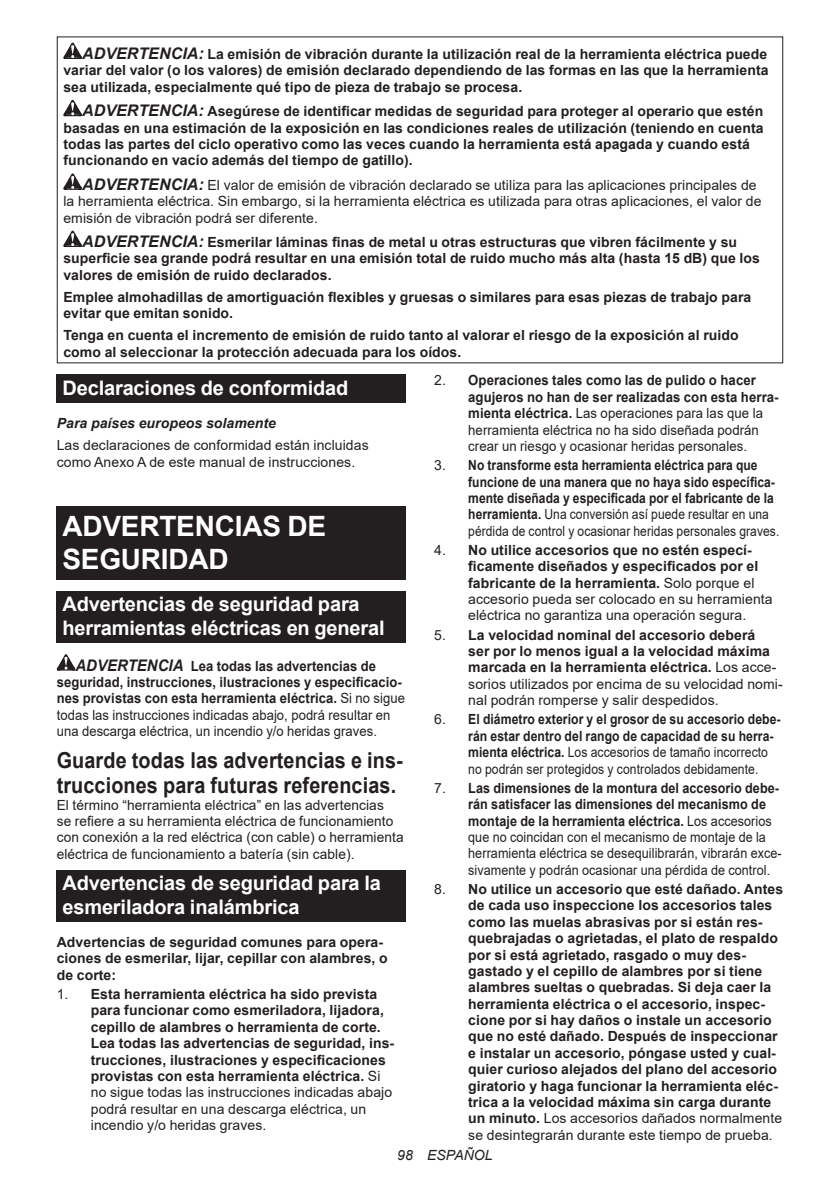
<style>
.page{position:relative;width:840px;height:1191px;background:#fff}
.page>*{position:absolute;margin:0;border:0;box-sizing:border-box;transform-origin:0 0}
.t1{font:700 28px/32.8px "Arial";letter-spacing:-.01em;color:#fff}
.t2{font:700 22px/25.8px "Arial";letter-spacing:.005em;color:#231f20;scale:.9 1}
.t3{font:700 20px/23.4px "Arial";letter-spacing:-.01em;color:#fff}
.t4{font:700 14px/16.4px "Arial";letter-spacing:.005em;color:#231f20}
.t5{font:14px/16.4px "Arial";letter-spacing:.005em;color:#231f20}
.t6{font:700 14px/16.4px "Arial";letter-spacing:.005em;color:#231f20;scale:.93 1}
.t7{font:700 14px/16.4px "Arial";letter-spacing:.005em;color:#231f20;scale:.86 1}
.t8{font:700 14px/16.4px "Arial";letter-spacing:.005em;color:#231f20;scale:.87 1}
.t9{font:italic 700 14px "Arial";letter-spacing:.005em;color:#231f20}
.t10{font:italic 14px "Arial";letter-spacing:.005em;color:#231f20}
.s1{font-style:italic;font-size:16px}
.s2{font-weight:700;font-style:italic;font-size:16px}
.s3{font-weight:700}
.s4{font-weight:400}
</style>
<div class="page">
<svg style="left:63px;top:43px;width:19px;height:16px"></svg>
<svg style="left:63px;top:100px;width:19px;height:16px"></svg>
<svg style="left:63px;top:173px;width:19px;height:17px"></svg>
<svg style="left:63px;top:231px;width:19px;height:16px"></svg>
<div style="left:57px;top:375px;width:348px;height:28px;background:#231f20"></div>
<div style="left:57px;top:506px;width:348px;height:74px;background:#231f20"></div>
<div style="left:57px;top:591px;width:348px;height:52px;background:#231f20"></div>
<svg style="left:57px;top:654px;width:18px;height:16px"></svg>
<div style="left:57px;top:870px;width:348px;height:52px;background:#231f20"></div>
<p class="t4" style="left:63px;top:46px;width:706px;text-align:justify;text-indent:19px"><span class="s1">ADVERTENCIA:</span> La emisión de vibración durante la utilización real de la herramienta eléctrica puede variar del valor (o los valores) de emisión declarado dependiendo de las formas en las que la herramienta sea utilizada, especialmente qué tipo de pieza de trabajo se procesa.</p>
<p class="t4" style="left:63px;top:103px;width:701px;text-indent:19px"><span class="s1">ADVERTENCIA:</span> Asegúrese de identificar medidas de seguridad para proteger al operario que estén basadas en una estimación de la exposición en las condiciones reales de utilización (teniendo en cuenta todas las partes del ciclo operativo como las veces cuando la herramienta está apagada y cuando está funcionando en vacío además del tiempo de gatillo).</p>
<p class="t5" style="left:63px;top:177px;width:699px;text-indent:19px"><span class="s2">ADVERTENCIA:</span> El valor de emisión de vibración declarado se utiliza para las aplicaciones principales de la herramienta eléctrica. Sin embargo, si la herramienta eléctrica es utilizada para otras aplicaciones, el valor de emisión de vibración podrá ser diferente.</p>
<p class="t4" style="left:63px;top:234px;width:697px;text-indent:19px"><span class="s1">ADVERTENCIA:</span> Esmerilar láminas finas de metal u otras estructuras que vibren fácilmente y su superficie sea grande podrá resultar en una emisión total de ruido mucho más alta (hasta 15 dB) que los valores de emisión de ruido declarados.</p>
<p class="t4" style="left:63px;top:289px;width:689px">Emplee almohadillas de amortiguación flexibles y gruesas o similares para esas piezas de trabajo para evitar que emitan sonido.</p>
<p class="t4" style="left:63px;top:327px;width:676px">Tenga en cuenta el incremento de emisión de ruido tanto al valorar el riesgo de la exposición al ruido como al seleccionar la protección adecuada para los oídos.</p>
<h3 class="t3" style="left:62px;top:376px;width:287px">Declaraciones de conformidad</h3>
<p class="t9" style="left:57px;top:414px;width:221px">Para países europeos solamente</p>
<p class="t5" style="left:57px;top:437px;width:313px">Las declaraciones de conformidad están incluidas como Anexo A de este manual de instrucciones.</p>
<p class="t5" style="left:468px;top:372px;width:311px;text-indent:-34px">2. <span class="s3">Operaciones tales como las de pulido o hacer agujeros no han de ser realizadas con esta herra&shy;mienta eléctrica.</span> Las operaciones para las que la herramienta eléctrica no ha sido diseñada podrán crear un riesgo y ocasionar heridas personales.</p>
<p class="t7" style="left:468px;top:457px;width:363px;text-indent:-34px"><span class="s4">3.</span> No transforme esta herramienta eléctrica para que funcione de una manera que no haya sido específica&shy;mente diseñada y especificada por el fabricante de la herramienta. <span class="s4">Una conversión así puede resultar en una pérdida de control y ocasionar heridas personales graves.</span></p>
<p class="t4" style="left:468px;top:542px;width:306px;text-indent:-34px"><span class="s4">4.</span> No utilice accesorios que no estén especí&shy;ficamente diseñados y especificados por el fabricante de la herramienta. <span class="s4">Solo porque el accesorio pueda ser colocado en su herramienta eléctrica no garantiza una operación segura.</span></p>
<p class="t4" style="left:468px;top:627px;width:316px;text-indent:-34px"><span class="s4">5.</span> La velocidad nominal del accesorio deberá<br>ser por lo menos igual a la velocidad máxima marcada en la herramienta eléctrica. <span class="s4">Los acce&shy;sorios utilizados por encima de su velocidad nomi&shy;nal podrán romperse y salir despedidos.</span></p>
<p class="t8" style="left:468px;top:711px;width:360px;text-indent:-34px"><span class="s4">6.</span> El diámetro exterior y el grosor de su accesorio debe&shy;rán estar dentro del rango de capacidad de su herra&shy;mienta eléctrica. <span class="s4">Los accesorios de tamaño incorrecto no podrán ser protegidos y controlados debidamente.</span></p>
<p class="t5" style="left:468px;top:779px;width:315px;text-indent:-34px">7. <span class="s3">Las dimensiones de la montura del accesorio debe&shy;rán satisfacer las dimensiones del mecanismo de montaje de la herramienta eléctrica.</span> Los accesorios que no coincidan con el mecanismo de montaje de la herramienta eléctrica se desequilibrarán, vibrarán exce&shy;sivamente y podrán ocasionar una pérdida de control.</p>
<p class="t4" style="left:468px;top:881px;width:316px;text-indent:-34px"><span class="s4">8.</span> No utilice un accesorio que esté dañado. Antes de cada uso inspeccione los accesorios tales como las muelas abrasivas por si están res&shy;quebrajadas o agrietadas, el plato de respaldo por si está agrietado, rasgado o muy des&shy;gastado y el cepillo de alambres por si tiene alambres sueltas o quebradas. Si deja caer la herramienta eléctrica o el accesorio, inspec&shy;cione por si hay daños o instale un accesorio que no esté dañado. Después de inspeccionar e instalar un accesorio, póngase usted y cual&shy;quier curioso alejados del plano del accesorio giratorio y haga funcionar la herramienta eléc&shy;trica a la velocidad máxima sin carga durante un minuto. <span class="s4">Los accesorios dañados normalmente se desintegrarán durante este tiempo de prueba.</span></p>
<h1 class="t1" style="left:62px;top:510px;width:265px">ADVERTENCIAS DE<br>SEGURIDAD</h1>
<h3 class="t3" style="left:62px;top:593px;width:323px">Advertencias de seguridad para herramientas eléctricas en general</h3>
<p class="t6" style="left:57px;top:657px;width:376px;text-indent:19px"><span class="s1">ADVERTENCIA</span> Lea todas las advertencias de seguridad, instrucciones, ilustraciones y especificacio&shy;nes provistas con esta herramienta eléctrica. <span class="s4">Si no sigue todas las instrucciones indicadas abajo, podrá resultar en una descarga eléctrica, un incendio y/o heridas graves.</span></p>
<h2 class="t2" style="left:57px;top:747px;width:385px">Guarde todas las advertencias e ins&shy;trucciones para futuras referencias.</h2>
<p class="t5" style="left:57px;top:796px;width:348px">El término “herramienta eléctrica” en las advertencias<br>se refiere a su herramienta eléctrica de funcionamiento con conexión a la red eléctrica (con cable) o herramienta eléctrica de funcionamiento a batería (sin cable).</p>
<h3 class="t3" style="left:62px;top:871px;width:320px">Advertencias de seguridad para la esmeriladora inalámbrica</h3>
<p class="t4" style="left:57px;top:934px;width:332px">Advertencias de seguridad comunes para opera&shy;ciones de esmerilar, lijar, cepillar con alambres, o de corte:</p>
<p class="t4" style="left:91px;top:986px;width:305px;text-indent:-34px"><span class="s4">1.</span> Esta herramienta eléctrica ha sido prevista para funcionar como esmeriladora, lijadora, cepillo de alambres o herramienta de corte.<br>Lea todas las advertencias de seguridad, ins&shy;trucciones, ilustraciones y especificaciones provistas con esta herramienta eléctrica. <span class="s4">Si no sigue todas las instrucciones indicadas abajo podrá resultar en una descarga eléctrica, un incendio y/o heridas graves.</span></p>
<p class="t10" style="left:397px;top:1146px;width:97px">98 ESPAÑOL</p>
</div>
